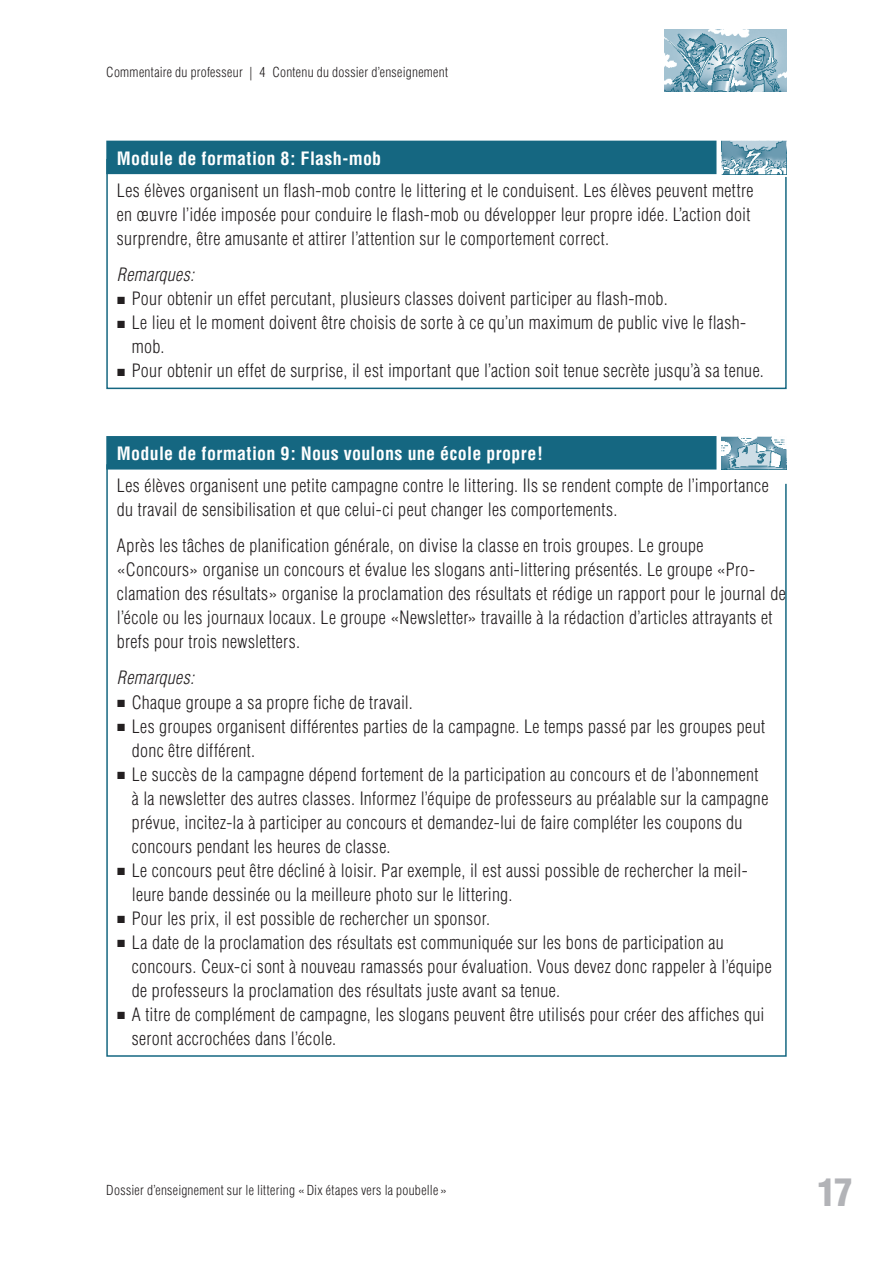
<style>
.page{position:relative;width:893px;height:1263px;background:#fff}
.page>*{position:absolute;margin:0;border:0;box-sizing:border-box;transform-origin:0 0}
.t1{font:900 condensed 37.5px "Helvetica";color:#b2b3b7}
.t2{font:300 condensed 18px/24px "Helvetica";letter-spacing:.02em;color:#231f20}
.t3{font:700 condensed 18px "Helvetica";letter-spacing:.02em;color:#fff}
.t4{font:italic 300 condensed 18px "Helvetica";letter-spacing:.025em;color:#231f20}
.t5{font:300 condensed 13.5px "Helvetica";letter-spacing:.02em;color:#231f20}
</style>
<div class="page">
<img style="left:664px;top:30px;width:123px;height:62px">
<svg style="left:106px;top:157px;width:681px;height:233px"></svg>
<div style="left:106px;top:141px;width:610px;height:33px;background:#156781"></div>
<svg style="left:721px;top:174px;width:66px;height:1px"></svg>
<img style="left:721px;top:141px;width:66px;height:33px">
<svg style="left:106px;top:463px;width:681px;height:594px"></svg>
<div style="left:106px;top:436px;width:610px;height:33px;background:#156781"></div>
<img style="left:721px;top:436px;width:66px;height:34px">
<p class="t5" style="left:106px;top:63px;width:138px">Commentaire du professeur</p>
<p class="t5" style="left:250px;top:63px;width:200px">| 4 Contenu du dossier d’enseignement</p>
<p class="t3" style="left:117px;top:147px;width:266px">Module de formation 8: Flash-mob</p>
<p class="t2" style="left:117px;top:178px;width:638px">Les élèves organisent un flash-mob contre le littering et le conduisent. Les élèves peuvent mettre en œuvre l’idée imposée pour conduire le flash-mob ou développer leur propre idée. L’action doit surprendre, être amusante et attirer l’attention sur le comportement correct.</p>
<p class="t4" style="left:117px;top:263px;width:79px">Remarques:</p>
<p class="t2" style="left:117px;top:286px;width:552px">◼ Pour obtenir un effet percutant, plusieurs classes doivent participer au flash-mob.</p>
<p class="t2" style="left:117px;top:310px;width:631px">◼ Le lieu et le moment doivent être choisis de sorte à ce qu’un maximum de public vive le flash-</p>
<p class="t2" style="left:132px;top:334px;width:34px">mob.</p>
<p class="t2" style="left:117px;top:358px;width:648px">◼ Pour obtenir un effet de surprise, il est important que l’action soit tenue secrète jusqu’à sa tenue.</p>
<p class="t3" style="left:117px;top:442px;width:428px">Module de formation 9: Nous voulons une école propre!</p>
<p class="t2" style="left:117px;top:474px;width:653px">Les élèves organisent une petite campagne contre le littering. Ils se rendent compte de l’importance du travail de sensibilisation et que celui-ci peut changer les comportements.</p>
<p class="t2" style="left:117px;top:534px;width:670px">Après les tâches de planification générale, on divise la classe en trois groupes. Le groupe «Concours» organise un concours et évalue les slogans anti-littering présentés. Le groupe «Pro&shy;clamation des résultats» organise la proclamation des résultats et rédige un rapport pour le journal de l’école ou les journaux locaux. Le groupe «Newsletter» travaille à la rédaction d’articles attrayants et brefs pour trois newsletters.</p>
<p class="t4" style="left:117px;top:667px;width:79px">Remarques:</p>
<p class="t2" style="left:117px;top:690px;width:298px">◼ Chaque groupe a sa propre fiche de travail.</p>
<p class="t2" style="left:117px;top:714px;width:650px">◼ Les groupes organisent différentes parties de la campagne. Le temps passé par les groupes peut</p>
<p class="t2" style="left:132px;top:738px;width:125px">donc être différent.</p>
<p class="t2" style="left:117px;top:762px;width:643px">◼ Le succès de la campagne dépend fortement de la participation au concours et de l’abonnement</p>
<p class="t2" style="left:132px;top:786px;width:638px">à la newsletter des autres classes. Informez l’équipe de professeurs au préalable sur la campagne</p>
<p class="t2" style="left:132px;top:810px;width:612px">prévue, incitez-la à participer au concours et demandez-lui de faire compléter les coupons du</p>
<p class="t2" style="left:132px;top:834px;width:260px">concours pendant les heures de classe.</p>
<p class="t2" style="left:117px;top:858px;width:632px">◼ Le concours peut être décliné à loisir. Par exemple, il est aussi possible de rechercher la meil-</p>
<p class="t2" style="left:132px;top:882px;width:382px">leure bande dessinée ou la meilleure photo sur le littering.</p>
<p class="t2" style="left:117px;top:906px;width:375px">◼ Pour les prix, il est possible de rechercher un sponsor.</p>
<p class="t2" style="left:117px;top:930px;width:608px">◼ La date de la proclamation des résultats est communiquée sur les bons de participation au</p>
<p class="t2" style="left:132px;top:954px;width:641px">concours. Ceux-ci sont à nouveau ramassés pour évaluation. Vous devez donc rappeler à l’équipe</p>
<p class="t2" style="left:132px;top:978px;width:430px">de professeurs la proclamation des résultats juste avant sa tenue.</p>
<p class="t2" style="left:117px;top:1002px;width:649px">◼ A titre de complément de campagne, les slogans peuvent être utilisés pour créer des affiches qui</p>
<p class="t2" style="left:132px;top:1026px;width:206px">seront accrochées dans l’école.</p>
<p class="t5" style="left:106px;top:1182px;width:342px">Dossier d’enseignement sur le littering «Dix étapes vers la poubelle »</p>
<h1 class="t1" style="left:817px;top:1169px;width:37px">17</h1>
</div>
